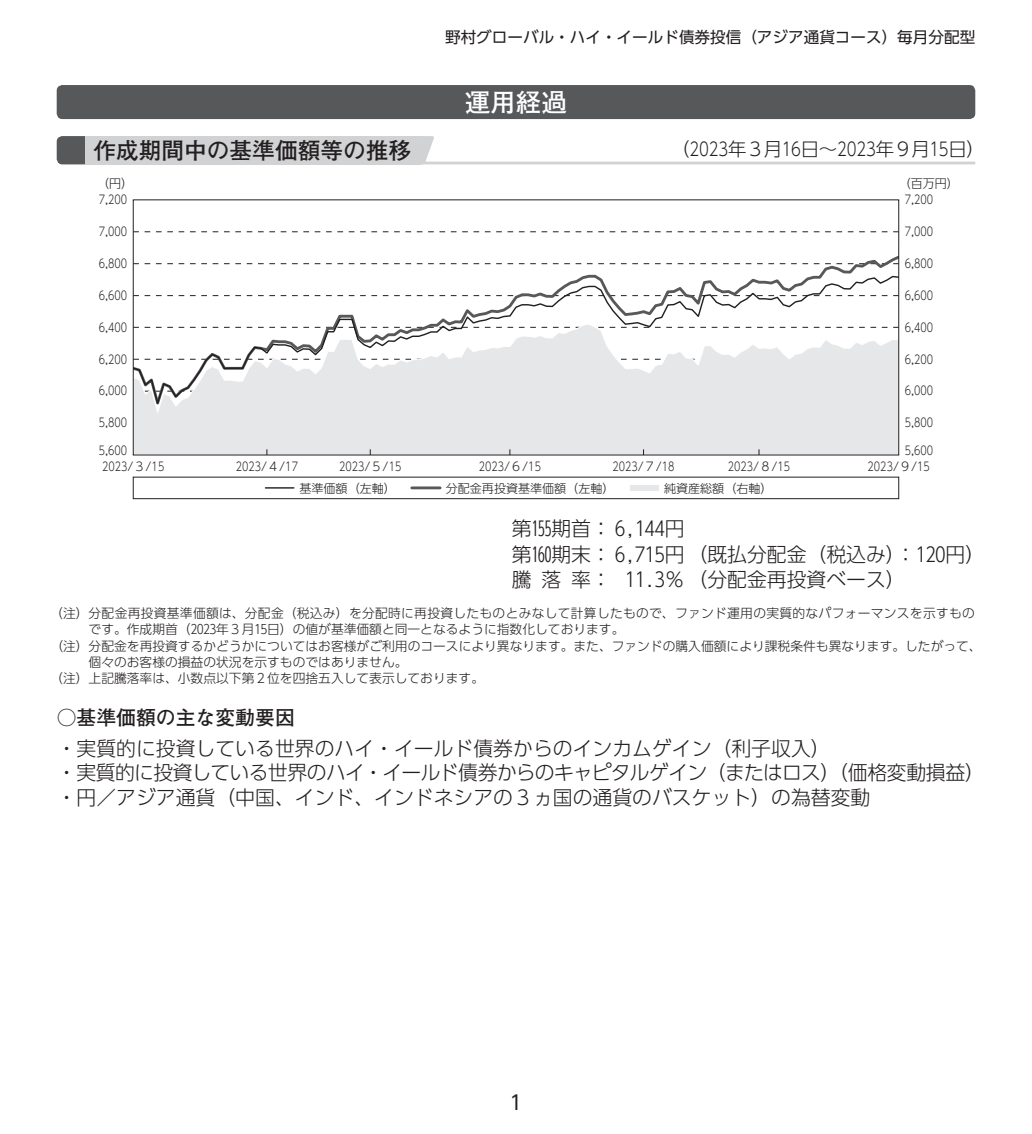
<style>
.page{position:relative;width:1032px;height:1134px;background:#fff}
.page>*{position:absolute;margin:0;border:0;box-sizing:border-box;transform-origin:0 0}
.t1{font:700 25.6px "Futo Go B101 Pro";color:#fff}
.t2{font:700 22.6px "Futo Go B101 Pro";color:#231f20}
.t3{font:300 19.8px/25.6px "UD Shin Go Pro";color:#231f20}
.t4{font:700 19.8px "Futo Go B101 Pro";color:#231f20}
.t5{font:19.8px "UD Shin Go Pro";color:#231f20}
.t6{font:300 18.4px "UD Shin Go Pro";letter-spacing:-.02em;color:#231f20}
.t7{font:15.6px "UD Shin Go Pro";color:#231f20}
.t8{font:300 12.8px "UD Shin Go Pro";color:#231f20}
.t9{font:300 12.8px "UD Shin Go Pro";letter-spacing:.025em;color:#231f20}
.t10{font:300 12px "UD Shin Go Pro";color:#231f20;scale:.8 1}
.t11{font:300 12px "UD Shin Go Pro";color:#231f20}
</style>
<div class="page">
<div style="left:630px;top:485px;width:28px;height:6px;background:#e6e7e9"></div>
<hr style="left:265px;top:487px;width:29px;height:2px;background:#231f20">
<hr style="left:412px;top:486px;width:28px;height:3px;background:#57585a">
<div style="left:133px;top:477px;width:766px;height:22px;border:1px solid #231f20"></div>
<svg style="left:135px;top:231px;width:762px;height:1px"></svg>
<div style="left:132px;top:413px;width:768px;height:43px;background:#e6e7e9"></div>
<svg style="left:135px;top:256px;width:762px;height:157px"></svg>
<svg style="left:135px;top:275px;width:762px;height:133px"></svg>
<hr style="left:130px;top:200px;width:3px;height:255px;background:#fff">
<hr style="left:899px;top:200px;width:3px;height:255px;background:#fff">
<div style="left:57px;top:85px;width:918px;height:34px;background:#57585a;border-radius:6px"></div>
<hr style="left:85px;top:162px;width:890px;height:2px;background:#d1d2d4">
<div style="left:57px;top:136px;width:39px;height:28px;background:#57585a;border-radius:6px"></div>
<div style="left:85px;top:136px;width:336px;height:28px;background:#d1d2d4"></div>
<svg style="left:421px;top:136px;width:14px;height:26px"></svg>
<p class="t7" style="left:445px;top:24px;width:532px">野村グローバル・ハイ・イールド債券投信（アジア通貨コース）毎月分配型</p>
<p class="t1" style="left:465px;top:82px;width:104px">運用経過</p>
<p class="t2" style="left:94px;top:132px;width:319px">作成期間中の基準価額等の推移</p>
<p class="t6" style="left:671px;top:134px;width:315px">（2023年３月16日～2023年９月15日）</p>
<p class="t11" style="left:97px;top:174px;width:38px">（円）</p>
<p class="t11" style="left:899px;top:174px;width:62px">（百万円）</p>
<p class="t10" style="left:99px;top:190px;width:37px">7,200</p>
<p class="t10" style="left:905px;top:190px;width:37px">7,200</p>
<p class="t10" style="left:99px;top:222px;width:37px">7,000</p>
<p class="t10" style="left:905px;top:222px;width:37px">7,000</p>
<p class="t10" style="left:99px;top:254px;width:37px">6,800</p>
<p class="t10" style="left:905px;top:254px;width:37px">6,800</p>
<p class="t10" style="left:99px;top:286px;width:37px">6,600</p>
<p class="t10" style="left:905px;top:286px;width:37px">6,600</p>
<p class="t10" style="left:99px;top:317px;width:37px">6,400</p>
<p class="t10" style="left:905px;top:317px;width:37px">6,400</p>
<p class="t10" style="left:99px;top:349px;width:37px">6,200</p>
<p class="t10" style="left:905px;top:349px;width:37px">6,200</p>
<p class="t10" style="left:99px;top:381px;width:37px">6,000</p>
<p class="t10" style="left:905px;top:381px;width:37px">6,000</p>
<p class="t10" style="left:99px;top:413px;width:37px">5,800</p>
<p class="t10" style="left:905px;top:413px;width:37px">5,800</p>
<p class="t10" style="left:99px;top:441px;width:37px">5,600</p>
<p class="t10" style="left:905px;top:441px;width:37px">5,600</p>
<p class="t10" style="left:102px;top:457px;width:79px">2023/３/15</p>
<p class="t10" style="left:236px;top:457px;width:79px">2023/４/17</p>
<p class="t10" style="left:339px;top:457px;width:79px">2023/５/15</p>
<p class="t10" style="left:479px;top:457px;width:79px">2023/６/15</p>
<p class="t10" style="left:612px;top:457px;width:79px">2023/７/18</p>
<p class="t10" style="left:728px;top:457px;width:79px">2023/８/15</p>
<p class="t10" style="left:867px;top:457px;width:79px">2023/９/15</p>
<p class="t11" style="left:299px;top:478px;width:98px">基準価額（左軸）</p>
<p class="t11" style="left:446px;top:478px;width:170px">分配金再投資基準価額（左軸）</p>
<p class="t11" style="left:664px;top:478px;width:110px">純資産総額（右軸）</p>
<p class="t3" style="left:512px;top:515px;width:475px">第155期首： 6,144円<br>第160期末： 6,715円（既払分配金（税込み）：120円）騰落率： 11.3％（分配金再投資ベース）</p>
<p class="t9" style="left:50px;top:603px;width:926px">（注）分配金再投資基準価額は、分配金（税込み）を分配時に再投資したものとみなして計算したもので、ファンド運用の実質的なパフォーマンスを示すもの</p>
<p class="t8" style="left:89px;top:619px;width:537px">です。作成期首（2023年３月15日）の値が基準価額と同一となるように指数化しております。</p>
<p class="t8" style="left:50px;top:635px;width:933px">（注）分配金を再投資するかどうかについてはお客様がご利用のコースにより異なります。また、ファンドの購入価額により課税条件も異なります。したがって、</p>
<p class="t8" style="left:89px;top:652px;width:320px">個々のお客様の損益の状況を示すものではありません。</p>
<p class="t8" style="left:50px;top:668px;width:435px">（注）上記騰落率は、小数点以下第２位を四捨五入して表示しております。</p>
<p class="t4" style="left:57px;top:702px;width:240px">○基準価額の主な変動要因</p>
<p class="t3" style="left:57px;top:735px;width:930px;line-height:24.4px">・実質的に投資している世界のハイ・イールド債券からのインカムゲイン（利子収入）<br>・実質的に投資している世界のハイ・イールド債券からのキャピタルゲイン（またはロス）（価格変動損益）・円／アジア通貨（中国、インド、インドネシアの３ヵ国の通貨のバスケット）の為替変動</p>
<p class="t5" style="left:509px;top:1087px;width:15px">1</p>
</div>
